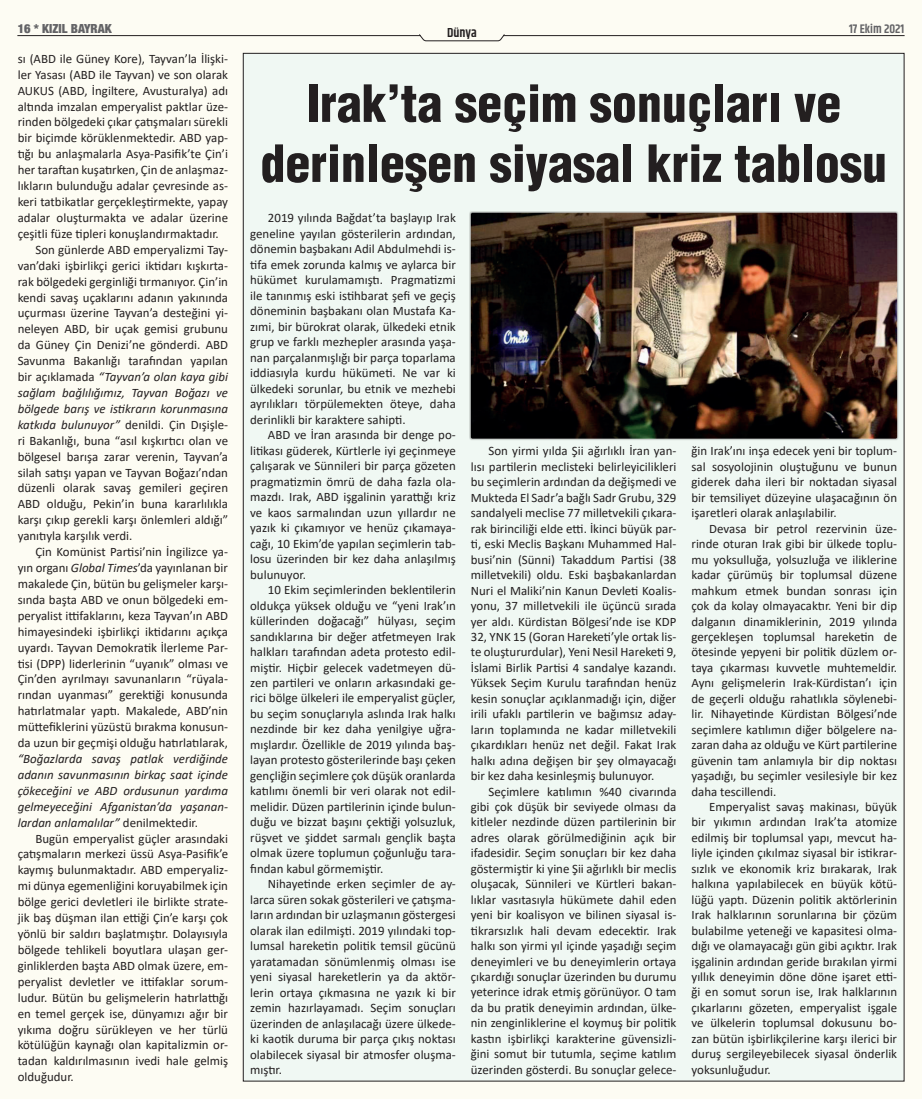
<style>
.page{position:relative;width:922px;height:1099px;background:#fff}
.page>*{position:absolute;margin:0;border:0;box-sizing:border-box;transform-origin:0 0}
.ana_başlık{font:900 condensed 50px/60px "Helvetica";color:#231f20;text-align:center}
.t1{font:600 13.12px "Khand";color:#231f20}
.t2{font:12.88px/15.5px "Calibri";color:#231f20;text-align:justify}
.t3{font:900 condensed 12.5px "Helvetica Neue";color:#636366}
.t4{font:600 12.5px "Khand";color:#636366}
.s1{font-style:italic}
</style>
<div class="page">
<div style="left:0;top:0;width:921px;height:1098px;background:#fdfcf3"></div>
<hr style="left:18px;top:35px;width:402px;height:1px;background:#231f20">
<hr style="left:503px;top:35px;width:400px;height:1px;background:#231f20">
<svg style="left:419px;top:34px;width:85px;height:7px"></svg>
<div style="left:243px;top:53px;width:660px;height:1028px;background:#f0f8f3"></div>
<div style="left:469px;top:211px;width:429px;height:229px;background:#231f20;opacity:.4"></div>
<img style="left:470px;top:213px;width:426px;height:225px">
<p class="t3" style="left:18px;top:20px;width:95px">16 * KIZIL BAYRAK</p>
<p class="t4" style="left:848px;top:21px;width:57px">17 Ekim 2021</p>
<p class="t1" style="left:447px;top:24px;width:31px">Dünya</p>
<p class="t2" style="left:18px;top:50px;width:212px;line-height:15.9px">sı (ABD ile Güney Kore), Tayvan’la İlişki&shy;ler Yasası (ABD ile Tayvan) ve son olarak AUKUS (ABD, İngiltere, Avusturalya) adı altında imzalan emperyalist paktlar üze&shy;rinden bölgedeki çıkar çatışmaları sürekli bir biçimde körüklenmektedir. ABD yap&shy;tığı bu anlaşmalarla Asya-Pasifik’te Çin’i her taraftan kuşatırken, Çin de anlaşmaz&shy;lıkların bulunduğu adalar çevresinde as&shy;keri tatbikatlar gerçekleştirmekte, yapay adalar oluşturmakta ve adalar üzerine çeşitli füze tipleri konuşlandırmaktadır.</p>
<p class="t2" style="left:18px;top:241px;width:212px;line-height:15.9px;text-indent:18px">Son günlerde ABD emperyalizmi Tay&shy;van’daki işbirlikçi gerici iktidarı kışkırta&shy;rak bölgedeki gerginliği tırmanıyor. Çin’in kendi savaş uçaklarını adanın yakınında uçurması üzerine Tayvan’a desteğini yi&shy;neleyen ABD, bir uçak gemisi grubunu da Güney Çin Denizi’ne gönderdi. ABD Savunma Bakanlığı tarafından yapılan bir açıklamada <span class="s1">“Tayvan’a olan kaya gibi sağlam bağlılığımız, Tayvan Boğazı ve bölgede barış ve istikrarın korunmasına katkıda bulunuyor”</span> denildi. Çin Dışişle&shy;ri Bakanlığı, buna “asıl kışkırtıcı olan ve bölgesel barışa zarar verenin, Tayvan’a silah satışı yapan ve Tayvan Boğazı’ndan düzenli olarak savaş gemileri geçiren ABD olduğu, Pekin’in buna kararlılıkla karşı çıkıp gerekli karşı önlemleri aldığı” yanıtıyla karşılık verdi.</p>
<p class="t2" style="left:18px;top:543px;width:212px;line-height:15.9px;text-indent:18px">Çin Komünist Partisi’nin İngilizce ya&shy;yın organı <span class="s1">Global Times</span>’da yayınlanan bir makalede Çin, bütün bu gelişmeler karşı&shy;sında başta ABD ve onun bölgedeki em&shy;peryalist ittifaklarını, keza Tayvan’ın ABD himayesindeki işbirlikçi iktidarını açıkça uyardı. Tayvan Demokratik İlerleme Par&shy;tisi (DPP) liderlerinin “uyanık” olması ve Çin’den ayrılmayı savunanların “rüyala&shy;rından uyanması” gerektiği konusunda hatırlatmalar yaptı. Makalede, ABD’nin müttefiklerini yüzüstü bırakma konusun&shy;da uzun bir geçmişi olduğu hatırlatılarak, <span class="s1">“Boğazlarda savaş patlak verdiğinde adanın savunmasının birkaç saat içinde çökeceğini ve ABD ordusunun yardıma gelmeyeceğini Afganistan’da yaşanan&shy;lardan anlamalılar”</span> denilmektedir.</p>
<p class="t2" style="left:18px;top:830px;width:212px;line-height:15.9px;text-indent:18px">Bugün emperyalist güçler arasındaki çatışmaların merkezi üssü Asya-Pasifik’e kaymış bulunmaktadır. ABD emperyaliz&shy;mi dünya egemenliğini koruyabilmek için bölge gerici devletleri ile birlikte strate&shy;jik baş düşman ilan ettiği Çin’e karşı çok yönlü bir saldırı başlatmıştır. Dolayısıyla bölgede tehlikeli boyutlara ulaşan ger&shy;ginliklerden başta ABD olmak üzere, em&shy;peryalist devletler ve ittifaklar sorum&shy;ludur. Bütün bu gelişmelerin hatırlattığı en temel gerçek ise, dünyamızı ağır bir yıkıma doğru sürükleyen ve her türlü kötülüğün kaynağı olan kapitalizmin or&shy;tadan kaldırılmasının ivedi hale gelmiş olduğudur.</p>
<p class="ana_başlık" style="left:260px;top:73px;width:628px">Irak’ta seçim sonuçları ve derinleşen siyasal kriz tablosu</p>
<p class="t2" style="left:250px;top:210px;width:207px;text-indent:18px">2019 yılında Bağdat’ta başlayıp Irak geneline yayılan gösterilerin ardından, dönemin başbakanı Adil Abdulmehdi is&shy;tifa emek zorunda kalmış ve aylarca bir hükümet kurulamamıştı. Pragmatizmi ile tanınmış eski istihbarat şefi ve geçiş döneminin başbakanı olan Mustafa Ka&shy;zımi, bir bürokrat olarak, ülkedeki etnik grup ve farklı mezhepler arasında yaşa&shy;nan parçalanmışlığı bir parça toparlama iddiasıyla kurdu hükümeti. Ne var ki ülkedeki sorunlar, bu etnik ve mezhebi ayrılıkları törpülemekten öteye, daha derinlikli bir karaktere sahipti.</p>
<p class="t2" style="left:250px;top:427px;width:207px;text-indent:18px">ABD ve İran arasında bir denge po&shy;litikası güderek, Kürtlerle iyi geçinmeye çalışarak ve Sünnileri bir parça gözeten pragmatizmin ömrü de daha fazla ola&shy;mazdı. Irak, ABD işgalinin yarattığı kriz ve kaos sarmalından uzun yıllardır ne yazık ki çıkamıyor ve henüz çıkamaya&shy;cağı, 10 Ekim’de yapılan seçimlerin tab&shy;losu üzerinden bir kez daha anlaşılmış bulunuyor.</p>
<p class="t2" style="left:250px;top:581px;width:207px;text-indent:18px">10 Ekim seçimlerinden beklentilerin oldukça yüksek olduğu ve “yeni Irak’ın küllerinden doğacağı” hülyası, seçim sandıklarına bir değer atfetmeyen Irak halkları tarafından adeta protesto edil&shy;miştir. Hiçbir gelecek vadetmeyen dü&shy;zen partileri ve onların arkasındaki ge&shy;rici bölge ülkeleri ile emperyalist güçler, bu seçim sonuçlarıyla aslında Irak halkı nezdinde bir kez daha yenilgiye uğra&shy;mışlardır. Özellikle de 2019 yılında baş&shy;layan protesto gösterilerinde başı çeken gençliğin seçimlere çok düşük oranlarda katılımı önemli bir veri olarak not edil&shy;melidir. Düzen partilerinin içinde bulun&shy;duğu ve bizzat başını çektiği yolsuzluk, rüşvet ve şiddet sarmalı gençlik başta olmak üzere toplumun çoğunluğu tara&shy;fından kabul görmemiştir.</p>
<p class="t2" style="left:250px;top:876px;width:207px;text-indent:18px">Nihayetinde erken seçimler de ay&shy;larca süren sokak gösterileri ve çatışma&shy;ların ardından bir uzlaşmanın göstergesi olarak ilan edilmişti. 2019 yılındaki top&shy;lumsal hareketin politik temsil gücünü yaratamadan sönümlenmiş olması ise yeni siyasal hareketlerin ya da aktör&shy;lerin ortaya çıkmasına ne yazık ki bir zemin hazırlayamadı. Seçim sonuçları üzerinden de anlaşılacağı üzere ülkede&shy;ki kaotik duruma bir parça çıkış noktası olabilecek siyasal bir atmosfer oluşma&shy;mıştır.</p>
<p class="t2" style="left:470px;top:443px;width:207px;text-indent:18px">Son yirmi yılda Şii ağırlıklı İran yan&shy;lısı partilerin meclisteki belirleyicilikleri bu seçimlerin ardından da değişmedi ve Mukteda El Sadr’a bağlı Sadr Grubu, 329 sandalyeli meclise 77 milletvekili çıkara&shy;rak birinciliği elde etti. İkinci büyük par&shy;ti, eski Meclis Başkanı Muhammed Hal&shy;busi’nin (Sünni) Takaddum Partisi (38 milletvekili) oldu. Eski başbakanlardan Nuri el Maliki’nin Kanun Devleti Koalis&shy;yonu, 37 milletvekili ile üçüncü sırada yer aldı. Kürdistan Bölgesi’nde ise KDP 32, YNK 15 (Goran Hareketi’yle ortak lis&shy;te oluştururdular), Yeni Nesil Hareketi 9, İslami Birlik Partisi 4 sandalye kazandı.<br>Yüksek Seçim Kurulu tarafından henüz kesin sonuçlar açıklanmadığı için, diğer irili ufaklı partilerin ve bağımsız aday&shy;ların toplamında ne kadar milletvekili çıkardıkları henüz net değil. Fakat Irak halkı adına değişen bir şey olmayacağı bir kez daha kesinleşmiş bulunuyor.</p>
<p class="t2" style="left:470px;top:783px;width:207px;text-indent:18px">Seçimlere katılımın %40 civarında gibi çok düşük bir seviyede olması da kitleler nezdinde düzen partilerinin bir adres olarak görülmediğinin açık bir ifadesidir. Seçim sonuçları bir kez daha göstermiştir ki yine Şii ağırlıklı bir meclis oluşacak, Sünnileri ve Kürtleri bakan&shy;lıklar vasıtasıyla hükümete dahil eden yeni bir koalisyon ve bilinen siyasal is&shy;tikrarsızlık hali devam edecektir. Irak halkı son yirmi yıl içinde yaşadığı seçim deneyimleri ve bu deneyimlerin ortaya çıkardığı sonuçlar üzerinden bu durumu yeterince idrak etmiş görünüyor. O tam da bu pratik deneyimin ardından, ülke&shy;nin zenginliklerine el koymuş bir politik kastın işbirlikçi karakterine güvensizli&shy;ğini somut bir tutumla, seçime katılım üzerinden gösterdi. Bu sonuçlar gelece-</p>
<p class="t2" style="left:691px;top:443px;width:207px">ğin Irak’ını inşa edecek yeni bir toplum&shy;sal sosyolojinin oluştuğunu ve bunun giderek daha ileri bir noktadan siyasal bir temsiliyet düzeyine ulaşacağının ön işaretleri olarak anlaşılabilir.</p>
<p class="t2" style="left:691px;top:520px;width:207px;text-indent:18px">Devasa bir petrol rezervinin üze&shy;rinde oturan Irak gibi bir ülkede toplu&shy;mu yoksulluğa, yolsuzluğa ve iliklerine kadar çürümüş bir toplumsal düzene mahkum etmek bundan sonrası için çok da kolay olmayacaktır. Yeni bir dip dalganın dinamiklerinin, 2019 yılında gerçekleşen toplumsal hareketin de ötesinde yepyeni bir politik düzlem or&shy;taya çıkarması kuvvetle muhtemeldir.<br>Aynı gelişmelerin Irak-Kürdistan’ı için de geçerli olduğu rahatlıkla söylenebi&shy;lir. Nihayetinde Kürdistan Bölgesi’nde seçimlere katılımın diğer bölgelere na&shy;zaran daha az olduğu ve Kürt partilerine güvenin tam anlamıyla bir dip noktası yaşadığı, bu seçimler vesilesiyle bir kez daha tescillendi.</p>
<p class="t2" style="left:691px;top:798px;width:207px;text-indent:18px">Emperyalist savaş makinası, büyük bir yıkımın ardından Irak’ta atomize edilmiş bir toplumsal yapı, mevcut ha&shy;liyle içinden çıkılmaz siyasal bir istikrar&shy;sızlık ve ekonomik kriz bırakarak, Irak halkına yapılabilecek en büyük kötü&shy;lüğü yaptı. Düzenin politik aktörlerinin Irak halklarının sorunlarına bir çözüm bulabilme yeteneği ve kapasitesi olma&shy;dığı ve olamayacağı gün gibi açıktır. Irak işgalinin ardından geride bırakılan yirmi yıllık deneyimin döne döne işaret etti&shy;ği en somut sorun ise, Irak halklarının çıkarlarını gözeten, emperyalist işgale ve ülkelerin toplumsal dokusunu bo&shy;zan bütün işbirlikçilerine karşı ilerici bir duruş sergileyebilecek siyasal önderlik yoksunluğudur.</p>
</div>
